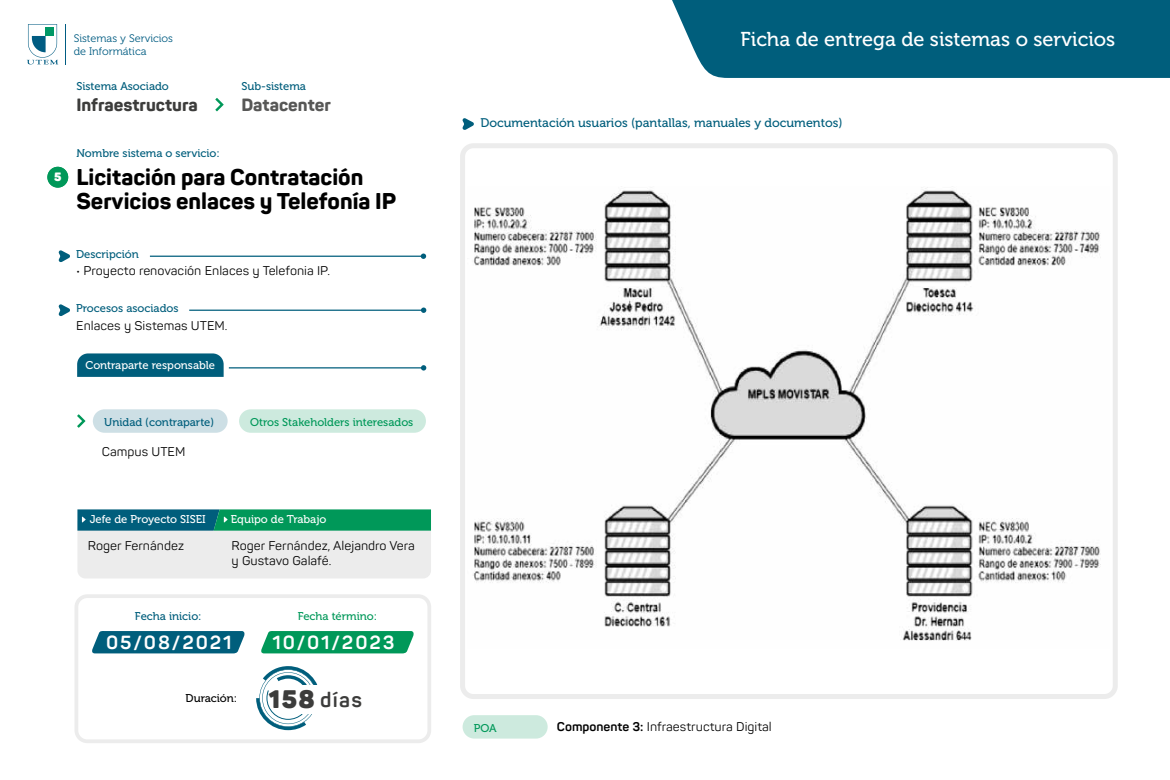
<style>
.page{position:relative;width:1170px;height:780px;background:#fff}
.page>*{position:absolute;margin:0;border:0;box-sizing:border-box;transform-origin:0 0}
.t1{font:800 22.5px/23.8px "Panton";color:#000}
.t2{font:700 20.62px "Panton";color:#3c3c3b}
.t3{font:20px "Museo 500";color:#fff}
.t4{font:700 18.75px "Panton";letter-spacing:.1em;color:#fff}
.t5{font:800 17.5px "Panton";color:#3c3c3b}
.t6{font:800 17.5px "Panton";color:#575756}
.t7{font:12.5px/15px "Panton";color:#000}
.t8{font:12.5px "Museo 500";color:#005e7c}
.t9{font:900 11.88px "Panton";color:#fff}
.t10{font:11.25px "Museo 500";color:#005e7c}
.t11{font:11.25px "Museo 500";color:#fff}
.t12{font:11.25px "Museo 500";color:#009859}
.t13{font:11.25px "Museo 500";color:#000}
.t14{font:10.88px/13.1px "Museo 300";color:#005c82}
.s1{font-weight:900;font-size:25px}
.s2{font-weight:700}
</style>
<div class="page">
<img style="left:473px;top:187px;width:628px;height:454px">
<div style="left:460px;top:143px;width:657px;height:556px;border:5px solid #ececec;border-radius:11px"></div>
<svg style="left:27px;top:24px;width:31px;height:40px"></svg>
<div style="left:46px;top:28px;width:8px;height:8px;background:#009866"></div>
<hr style="left:65px;top:24px;width:1px;height:40px;background:#005c82">
<svg style="left:462px;top:118px;width:12px;height:12px"></svg>
<div style="left:462px;top:715px;width:85px;height:23px;background:#cdeade;border-radius:12px"></div>
<hr style="left:150px;top:255px;width:273px;height:2px;background:#005e7c">
<svg style="left:58px;top:250px;width:12px;height:12px"></svg>
<svg style="left:421px;top:253px;width:5px;height:6px"></svg>
<svg style="left:58px;top:304px;width:12px;height:12px"></svg>
<hr style="left:189px;top:309px;width:234px;height:2px;background:#005e7c">
<svg style="left:421px;top:307px;width:5px;height:6px"></svg>
<svg style="left:77px;top:353px;width:147px;height:24px;background:#0a6481"></svg>
<div style="left:93px;top:409px;width:135px;height:24px;background:#cddfe5;border-radius:12px"></div>
<svg style="left:77px;top:414px;width:8px;height:14px"></svg>
<hr style="left:229px;top:367px;width:194px;height:1px;background:#005e7c">
<svg style="left:421px;top:365px;width:5px;height:5px"></svg>
<svg style="left:77px;top:509px;width:354px;height:69px;background:#a4cbc3"></svg>
<svg style="left:215px;top:98px;width:9px;height:13px"></svg>
<div style="left:74px;top:594px;width:357px;height:149px;border:4px solid #ececec;border-radius:11px"></div>
<svg style="left:256px;top:666px;width:62px;height:64px"></svg>
<svg style="left:92px;top:631px;width:153px;height:22px;background:#0c6582"></svg>
<svg style="left:261px;top:631px;width:153px;height:22px;background:#0c9c60"></svg>
<div style="left:291px;top:685px;width:110px;height:28px;background:#fff"></div>
<div style="left:239px;top:409px;width:187px;height:24px;background:#cdeade;border-radius:12px"></div>
<div style="left:47px;top:167px;width:21px;height:20px;background:#009859;border-radius:50%"></div>
<div style="left:672px;top:0;width:497px;height:78px;background:#005e7c"></div>
<p class="t14" style="left:74px;top:31px;width:101px">Sistemas y Servicios de Informática</p>
<p class="t10" style="left:76px;top:80px;width:94px">Sistema Asociado</p>
<h3 class="t5" style="left:76px;top:94px;width:123px">Infraestructura</h3>
<p class="t10" style="left:241px;top:80px;width:66px">Sub-sistema</p>
<h3 class="t6" style="left:241px;top:94px;width:91px">Datacenter</h3>
<p class="t9" style="left:50px;top:169px;width:17px">2 65</p>
<p class="t10" style="left:76px;top:147px;width:145px">Nombre sistema o servicio:</p>
<h1 class="t1" style="left:76px;top:165px;width:321px">Licitación para Contratación<br>Servicios enlaces y Telefonía IP</h1>
<p class="t10" style="left:76px;top:248px;width:64px">Descripción</p>
<p class="t7" style="left:76px;top:263px;width:255px">• Proyecto renovación Enlaces y Telefonia IP.</p>
<p class="t10" style="left:76px;top:302px;width:104px">Procesos asociados</p>
<p class="t7" style="left:76px;top:318px;width:153px">Enlaces y Sistemas UTEM.</p>
<p class="t11" style="left:85px;top:358px;width:131px">Contraparte responsable</p>
<p class="t10" style="left:104px;top:415px;width:111px">Unidad (contraparte)</p>
<p class="t7" style="left:102px;top:444px;width:85px">Campus UTEM</p>
<p class="t12" style="left:250px;top:415px;width:165px">Otros Stakeholders interesados</p>
<p class="t11" style="left:90px;top:513px;width:117px">Jefe de Proyecto SISEI</p>
<p class="t11" style="left:231px;top:513px;width:97px">Equipo de Trabajo</p>
<p class="t7" style="left:88px;top:537px;width:98px">Roger Fernández</p>
<p class="t7" style="left:231px;top:537px;width:185px">Roger Fernández, Alejandro Vera y Gustavo Galafé.</p>
<p class="t10" style="left:135px;top:610px;width:68px">Fecha inicio:</p>
<p class="t12" style="left:297px;top:610px;width:81px">Fecha término:</p>
<h3 class="t4" style="left:106px;top:630px;width:127px">05/08/2021</h3>
<h3 class="t4" style="left:272px;top:630px;width:124px">10/01/2023</h3>
<h2 class="t2" style="left:269px;top:686px;width:95px"><span class="s1">158</span> días</h2>
<p class="t13" style="left:186px;top:691px;width:53px">Duración:</p>
<h3 class="t3" style="left:740px;top:28px;width:376px">Ficha de entrega de sistemas o servicios</h3>
<p class="t8" style="left:480px;top:116px;width:363px">Documentación usuarios (pantallas, manuales y documentos)</p>
<p class="t12" style="left:473px;top:721px;width:24px">POA</p>
<p class="t7" style="left:557px;top:718px;width:216px"><span class="s2">Componente 3:</span> Infraestructura Digital</p>
</div>
